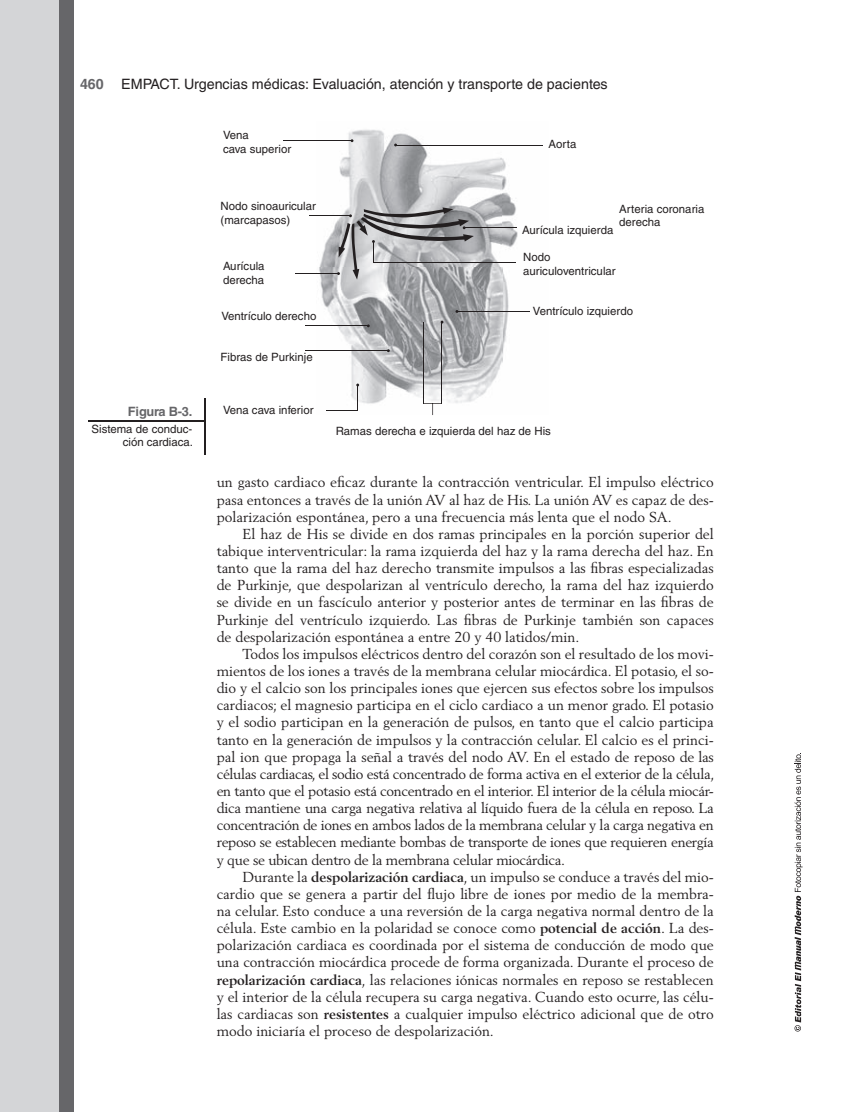
<style>
.page{position:relative;width:850px;height:1112px;background:#fff}
.page>*{position:absolute;margin:0;border:0;box-sizing:border-box;transform-origin:0 0}
.t1{font:14.2px/17.2px "Berling LT Std";color:#231f20;text-align:justify}
.t2{font:14.2px "Helvetica LT Std";color:#231f20}
.t3{font:700 12.8px "Helvetica LT Std";letter-spacing:-.02em;color:#666669}
.t4{font:11.4px/13.8px "Helvetica";color:#231f20}
.t5{font:11.4px/12.8px "Helvetica LT Std";color:#231f20;text-align:right}
.s1{font-weight:700;color:#666669}
.s2{font-weight:700}
.s3{font-style:italic}
</style>
<div class="page">
<svg style="left:795px;top:753px;width:8px;height:278px"></svg>
<div style="left:0;top:0;width:59px;height:1112px;background:#d4d5d7"></div>
<div style="left:59px;top:0;width:14px;height:1112px;background:#666669"></div>
<img style="left:319px;top:129px;width:199px;height:275px">
<hr style="left:464px;top:228px;width:53px;height:1px;background:#231f20">
<hr style="left:457px;top:311px;width:73px;height:1px;background:#231f20">
<hr style="left:396px;top:145px;width:147px;height:1px;background:#231f20">
<hr style="left:283px;top:140px;width:69px;height:1px;background:#231f20">
<hr style="left:306px;top:350px;width:82px;height:1px;background:#231f20">
<hr style="left:306px;top:325px;width:62px;height:1px;background:#231f20">
<hr style="left:296px;top:273px;width:42px;height:1px;background:#231f20">
<hr style="left:309px;top:215px;width:42px;height:1px;background:#231f20">
<svg style="left:356px;top:384px;width:3px;height:26px"></svg>
<hr style="left:326px;top:410px;width:32px;height:1px;background:#231f20">
<hr style="left:423px;top:322px;width:1px;height:82px;background:#231f20">
<hr style="left:442px;top:322px;width:1px;height:82px;background:#231f20">
<svg style="left:424px;top:403px;width:18px;height:12px"></svg>
<svg style="left:337px;top:207px;width:137px;height:73px;background:#a6a6a9"></svg>
<hr style="left:373px;top:262px;width:143px;height:1px;background:#231f20">
<hr style="left:204px;top:398px;width:1px;height:57px;background:#231f20">
<hr style="left:88px;top:421px;width:117px;height:1px;background:#231f20">
<p class="t2" style="left:80px;top:79px;width:529px"><span class="s1">460</span> EMPACT. Urgencias médicas: Evaluación, atención y transporte de pacientes</p>
<p class="t4" style="left:223px;top:130px;width:70px">Vena<br>cava superior</p>
<p class="t4" style="left:549px;top:139px;width:29px">Aorta</p>
<p class="t3" style="left:128px;top:407px;width:66px">Figura B-3.</p>
<p class="t5" style="left:92px;top:423px;width:103px">Sistema de conduc&shy;ción cardiaca.</p>
<p class="t4" style="left:221px;top:200px;width:97px">Nodo sinoauricular (marcapasos)</p>
<p class="t4" style="left:223px;top:260px;width:43px">Aurícula derecha</p>
<p class="t4" style="left:221px;top:310px;width:97px">Ventrículo derecho</p>
<p class="t4" style="left:221px;top:352px;width:94px">Fibras de Purkinje</p>
<p class="t4" style="left:223px;top:404px;width:92px">Vena cava inferior</p>
<p class="t4" style="left:619px;top:203px;width:87px">Arteria coronaria derecha</p>
<p class="t4" style="left:522px;top:224px;width:93px">Aurícula izquierda</p>
<p class="t4" style="left:523px;top:251px;width:94px">Nodo auriculoventricular</p>
<p class="t4" style="left:533px;top:305px;width:102px">Ventrículo izquierdo</p>
<p class="t4" style="left:336px;top:426px;width:217px">Ramas derecha e izquierda del haz de His</p>
<p class="t1" style="left:217px;top:475px;width:499px">un gasto cardiaco eficaz durante la contracción ventricular. El impulso eléctrico pasa entonces a través de la unión AV al haz de His. La unión AV es capaz de des&shy;polarización espontánea, pero a una frecuencia más lenta que el nodo SA.</p>
<p class="t1" style="left:217px;top:526px;width:499px;text-indent:26px">El haz de His se divide en dos ramas principales en la porción superior del tabique interventricular: la rama izquierda del haz y la rama derecha del haz. En tanto que la rama del haz derecho transmite impulsos a las fibras especializadas de Purkinje, que despolarizan al ventrículo derecho, la rama del haz izquierdo se divide en un fascículo anterior y posterior antes de terminar en las fibras de Purkinje del ventrículo izquierdo. Las fibras de Purkinje también son capaces de despolarización espontánea a entre 20 y 40 latidos/min.</p>
<p class="t1" style="left:217px;top:646px;width:499px;text-indent:26px">Todos los impulsos eléctricos dentro del corazón son el resultado de los movi&shy;mientos de los iones a través de la membrana celular miocárdica. El potasio, el so&shy;dio y el calcio son los principales iones que ejercen sus efectos sobre los impulsos cardiacos; el magnesio participa en el ciclo cardiaco a un menor grado. El potasio y el sodio participan en la generación de pulsos, en tanto que el calcio participa tanto en la generación de impulsos y la contracción celular. El calcio es el princi&shy;pal ion que propaga la señal a través del nodo AV. En el estado de reposo de las células cardiacas, el sodio está concentrado de forma activa en el exterior de la célula, en tanto que el potasio está concentrado en el interior. El interior de la célula miocár&shy;dica mantiene una carga negativa relativa al líquido fuera de la célula en reposo. La concentración de iones en ambos lados de la membrana celular y la carga negativa en reposo se establecen mediante bombas de transporte de iones que requieren energía y que se ubican dentro de la membrana celular miocárdica.</p>
<p class="t1" style="left:217px;top:869px;width:499px;text-indent:26px">Durante la <span class="s2">despolarización cardiaca</span><span class="s3">,</span> un impulso se conduce a través del mio&shy;cardio que se genera a partir del flujo libre de iones por medio de la membra&shy;na celular. Esto conduce a una reversión de la carga negativa normal dentro de la célula. Este cambio en la polaridad se conoce como <span class="s2">potencial de acción</span>. La des&shy;polarización cardiaca es coordinada por el sistema de conducción de modo que una contracción miocárdica procede de forma organizada. Durante el proceso de <span class="s2">repolarización cardiaca</span><span class="s3">,</span> las relaciones iónicas normales en reposo se restablecen y el interior de la célula recupera su carga negativa. Cuando esto ocurre, las célu&shy;las cardiacas son <span class="s2">resistentes</span> a cualquier impulso eléctrico adicional que de otro modo iniciaría el proceso de despolarización.</p>
</div>
